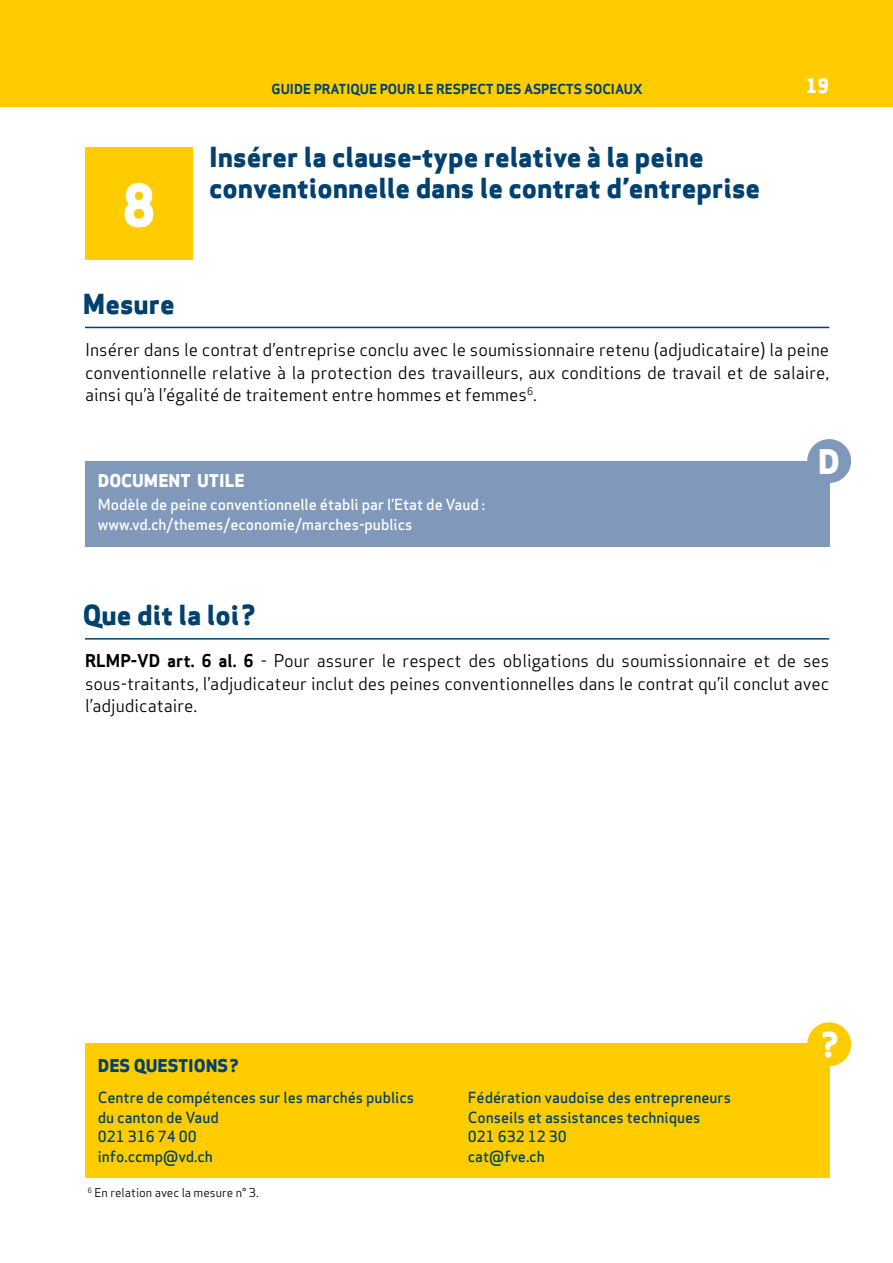
<style>
.page{position:relative;width:893px;height:1263px;background:#fff}
.page>*{position:absolute;margin:0;border:0;box-sizing:border-box;transform-origin:0 0}
.t1{font:800 56.4px "Apex Sans";color:#fff}
.t2{font:800 33.15px "Apex Sans";color:#fff}
.t3{font:800 27px/31.5px "Apex Sans";color:#004170}
.t4{font:800 19.5px "Apex Sans";color:#fff}
.t5{font:17.25px/22.5px "Apex Sans";color:#000;text-align:justify}
.t6{font:800 17.25px "Apex Sans";color:#004170}
.t7{font:800 17.25px "Apex Sans";color:#fff}
.t8{font:500 15px/19.5px "Apex Sans";color:#004170}
.t9{font:500 15px/19.5px "Apex Sans";color:#fff}
.t10{font:700 13.5px "Apex Sans";color:#004170}
.t11{font:12px "Apex Sans";color:#000}
.s1{font-weight:700}
</style>
<div class="page">
<div style="left:0;top:0;width:893px;height:106px;background:#fc0"></div>
<div style="left:85px;top:147px;width:108px;height:112px;background:#fc0"></div>
<hr style="left:85px;top:638px;width:744px;height:1px;background:#004170">
<hr style="left:85px;top:327px;width:744px;height:1px;background:#004170">
<div style="left:85px;top:1043px;width:744px;height:135px;background:#fc0"></div>
<div style="left:807px;top:1022px;width:44px;height:44px;background:#fc0;border-radius:50%"></div>
<div style="left:85px;top:461px;width:744px;height:86px;background:#8099bb"></div>
<div style="left:807px;top:439px;width:44px;height:44px;background:#8099bb;border-radius:50%"></div>
<h1 class="t1" style="left:122px;top:169px;width:35px">8</h1>
<h3 class="t3" style="left:83px;top:288px;width:93px">Mesure</h3>
<p class="t10" style="left:272px;top:80px;width:372px">GUIDE PRATIQUE POUR LE RESPECT DES ASPECTS SOCIAUX</p>
<p class="t4" style="left:806px;top:73px;width:25px">19</p>
<h3 class="t3" style="left:209px;top:141px;width:552px">Insérer la clause-type relative à la peine conventionnelle dans le contrat d’entreprise</h3>
<p class="t5" style="left:85px;top:337px;width:746px">Insérer dans le contrat d’entreprise conclu avec le soumissionnaire retenu (adjudicataire) la peine conventionnelle relative à la protection des travailleurs, aux conditions de travail et de salaire, ainsi qu’à l’égalité de traitement entre hommes et femmes<sup>6</sup>.</p>
<p class="t7" style="left:98px;top:469px;width:148px">DOCUMENT UTILE</p>
<p class="t9" style="left:98px;top:493px;width:389px">Modèle de peine conventionnelle établi par l’Etat de Vaud : www.vd.ch/themes/economie/marches-publics</p>
<h3 class="t3" style="left:83px;top:599px;width:174px">Que dit la loi ?</h3>
<h2 class="t2" style="left:818px;top:440px;width:24px">D</h2>
<p class="t5" style="left:85px;top:648px;width:746px"><span class="s1">RLMP-VD art. 6 al. 6</span> - Pour assurer le respect des obligations du soumissionnaire et de ses sous-traitants, l’adjudicateur inclut des peines conventionnelles dans le contrat qu’il conclut avec l’adjudicataire.</p>
<p class="t6" style="left:98px;top:1055px;width:142px">DES QUESTIONS ?</p>
<p class="t8" style="left:98px;top:1086px;width:318px">Centre de compétences sur les marchés publics du canton de Vaud<br>021 316 74 00<br>info.ccmp@vd.ch</p>
<p class="t11" style="left:88px;top:1182px;width:172px"><sup>6</sup> En relation avec la mesure n° 3.</p>
<p class="t8" style="left:468px;top:1086px;width:265px">Fédération vaudoise des entrepreneurs<br>Conseils et assistances techniques<br>021 632 12 30<br>cat@fve.ch</p>
<h2 class="t2" style="left:822px;top:1023px;width:18px">?</h2>
</div>
